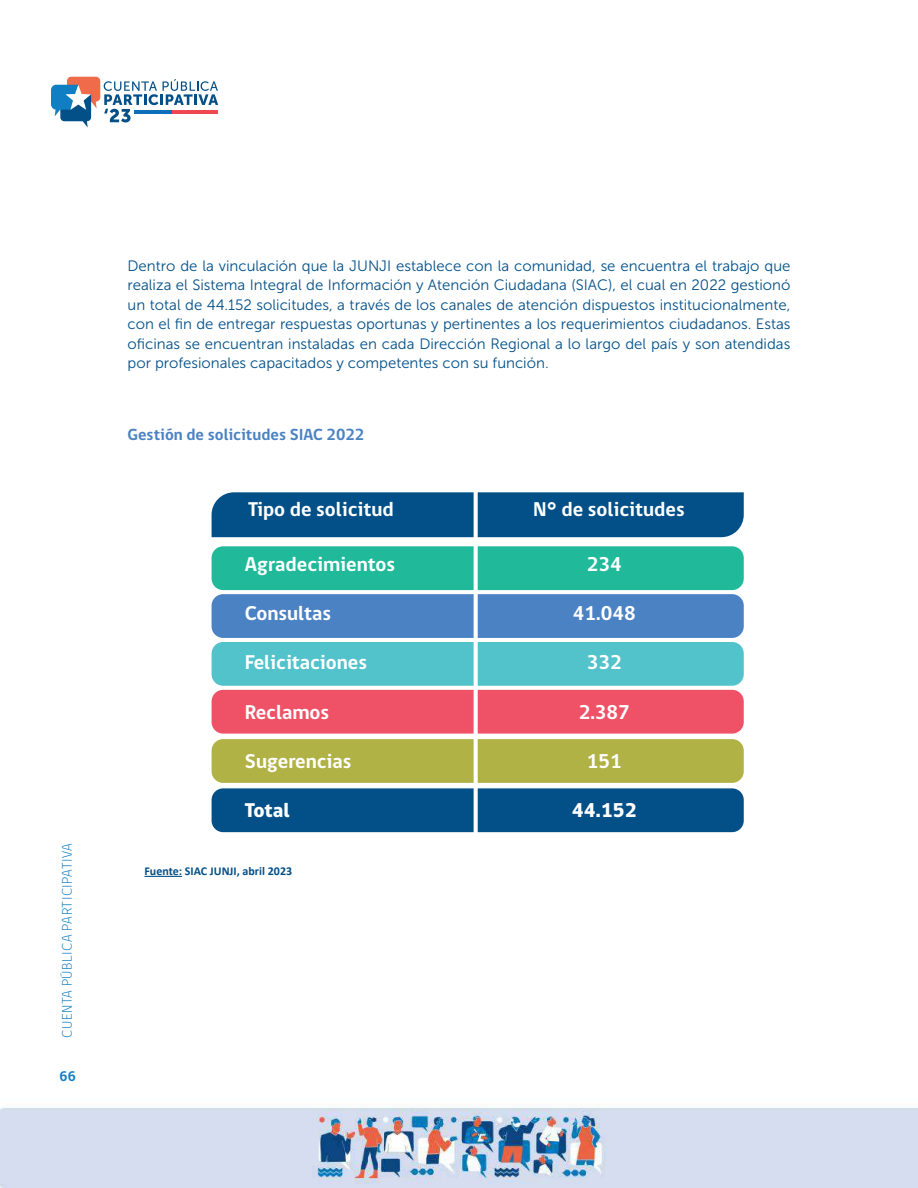
<style>
.page{position:relative;width:918px;height:1188px;background:#fff}
.page>*{position:absolute;margin:0;border:0;box-sizing:border-box;transform-origin:0 0}
.t1{font:700 20.4px "gob CL";color:#fff}
.t2{font:800 20.4px "gob CL";color:#fff}
.t3{font:700 16.5px "gob CL";color:#4b82c3}
.t4{font:15px/19.5px "Museo Sans 300";color:#035088;text-align:justify}
.t5{font:300 14.25px "gob CL";letter-spacing:.035em;color:#107ec2}
.t6{font:700 14.25px "gob CL";color:#107ec2}
.t7{font:700 12px "Calibri";color:#035088}
</style>
<div class="page">
<img style="left:0;top:1107px;width:917px;height:81px">
<svg style="left:104px;top:79px;width:114px;height:43px"></svg>
<div style="left:67px;top:77px;width:33px;height:25px;background:#ef6b4a;border-radius:4px"></div>
<svg style="left:51px;top:85px;width:46px;height:43px"></svg>
<div style="left:212px;top:788px;width:532px;height:44px;background:#035088;border-radius:12px"></div>
<img style="left:917px;top:1108px;width:1px;height:80px">
<div style="left:212px;top:739px;width:532px;height:44px;background:#b1b245;border-radius:12px"></div>
<div style="left:212px;top:492px;width:532px;height:45px;background:#035088"></div>
<div style="left:212px;top:546px;width:532px;height:44px;background:#20ba9b;border-radius:12px"></div>
<div style="left:212px;top:594px;width:532px;height:44px;background:#4b82c3;border-radius:12px"></div>
<div style="left:212px;top:642px;width:532px;height:44px;background:#52c2cb;border-radius:12px"></div>
<div style="left:212px;top:690px;width:532px;height:44px;background:#ef5267;border-radius:12px"></div>
<svg style="left:474px;top:492px;width:4px;height:341px"></svg>
<hr style="left:144px;top:876px;width:38px;height:1px;background:#035088">
<p class="t5" style="left:57px;top:1038px;width:196px;rotate:-90deg">CUENTA PÚBLICA PARTICIPATIVA</p>
<p class="t6" style="left:60px;top:1067px;width:18px">66</p>
<p class="t4" style="left:128px;top:256px;width:664px">Dentro de la vinculación que la JUNJI establece con la comunidad, se encuentra el trabajo que realiza el Sistema Integral de Información y Atención Ciudadana (SIAC), el cual en 2022 gestionó un total de 44.152 solicitudes, a través de los canales de atención dispuestos institucionalmente, con el fin de entregar respuestas oportunas y pertinentes a los requerimientos ciudadanos. Estas oficinas se encuentran instaladas en cada Dirección Regional a lo largo del país y son atendidas por profesionales capacitados y competentes con su función.</p>
<p class="t3" style="left:128px;top:423px;width:238px">Gestión de solicitudes SIAC 2022</p>
<h1 class="t1" style="left:248px;top:495px;width:147px">Tipo de solicitud</h1>
<h1 class="t1" style="left:533px;top:495px;width:153px">N° de solicitudes</h1>
<h1 class="t1" style="left:245px;top:551px;width:152px">Agradecimientos</h1>
<h1 class="t1" style="left:245px;top:600px;width:88px">Consultas</h1>
<h1 class="t1" style="left:245px;top:649px;width:124px">Felicitaciones</h1>
<h1 class="t1" style="left:245px;top:698px;width:86px">Reclamos</h1>
<h1 class="t1" style="left:245px;top:747px;width:108px">Sugerencias</h1>
<h1 class="t2" style="left:245px;top:796px;width:46px">Total</h1>
<h1 class="t1" style="left:587px;top:551px;width:37px">234</h1>
<h1 class="t1" style="left:573px;top:600px;width:64px">41.048</h1>
<h1 class="t1" style="left:587px;top:649px;width:37px">332</h1>
<h1 class="t1" style="left:579px;top:698px;width:53px">2.387</h1>
<h1 class="t1" style="left:587px;top:747px;width:37px">151</h1>
<h1 class="t2" style="left:572px;top:796px;width:67px">44.152</h1>
<p class="t7" style="left:144px;top:864px;width:149px">Fuente: SIAC JUNJI, abril 2023</p>
</div>
